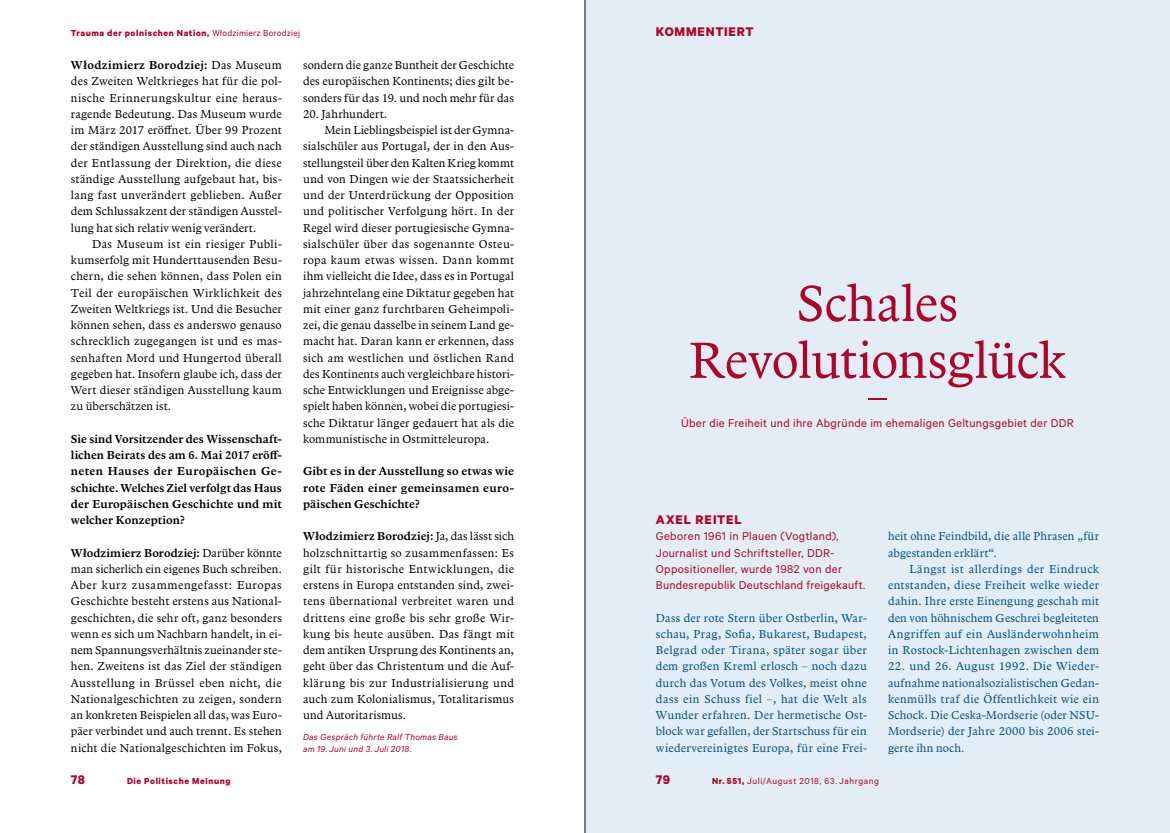
<style>
.page{position:relative;width:1170px;height:833px;background:#fff}
.page>*{position:absolute;margin:0;border:0;box-sizing:border-box;transform-origin:0 0}
.t1{font:52.5px/56.9px "Arbesco DT";letter-spacing:-.01em;color:#af052a;text-align:center}
.t2{font:700 14.12px "Calibre";letter-spacing:.05em;color:#af052a}
.t3{font:700 14.12px "Calibre";letter-spacing:.07em;color:#af052a}
.t4{font:12.75px/16.2px "Calibre";letter-spacing:.02em;color:#af052a}
.t5{font:11.88px/16.2px "Arbesco DT";letter-spacing:.015em;color:#000;text-align:justify}
.t6{font:11.88px/16.2px "Arbesco DT";letter-spacing:.02em;color:#004f81;text-align:justify}
.t7{font:600 11.88px/16.2px "Arbesco DT";letter-spacing:.015em;color:#000;text-align:justify}
.t8{font:11.88px "Arbesco DT";letter-spacing:.035em;color:#000}
.t9{font:700 9.75px "Calibre";letter-spacing:.065em;color:#af052a}
.t10{font:italic 9.75px/12.1px "Calibre";letter-spacing:.02em;color:#af052a}
.t11{font:9.75px "Calibre";letter-spacing:.06em;color:#af052a}
.s1{font-weight:400}
.s2{font-weight:600}
.s3{font-weight:700}
</style>
<div class="page">
<div style="left:585px;top:0;width:584px;height:833px;background:#e3edf6"></div>
<svg style="left:868px;top:399px;width:18px;height:1px"></svg>
<hr style="left:584px;top:0;width:1px;height:833px;background:#000">
<p class="t9" style="left:71px;top:27px;width:231px">Trauma der polnischen Nation, <span class="s1">Włodzimierz Borodziej</span></p>
<p class="t5" style="left:71px;top:57px;width:212px"><span class="s2">Włodzimierz Borodziej:</span> Das Museum des Zweiten Weltkrieges hat für die pol&shy;nische Erinnerungskultur eine heraus&shy;ragende Bedeutung. Das Museum wurde im März 2017 eröffnet. Über 99 Prozent der ständigen Ausstellung sind auch nach der Entlassung der Direktion, die diese ständige Ausstellung aufgebaut hat, bis&shy;lang fast unverändert geblieben. Außer dem Schlussakzent der ständigen Ausstel&shy;lung hat sich relativ wenig verändert.</p>
<p class="t5" style="left:71px;top:236px;width:212px;text-indent:21px">Das Museum ist ein riesiger Publi&shy;kumserfolg mit Hunderttausenden Besu&shy;chern, die sehen können, dass Polen ein Teil der europäischen Wirklichkeit des Zweiten Weltkriegs ist. Und die Besucher können sehen, dass es anderswo genauso schrecklich zugegangen ist und es mas&shy;senhaften Mord und Hungertod überall gegeben hat. Insofern glaube ich, dass der Wert dieser ständigen Ausstellung kaum zu überschätzen ist.</p>
<p class="t7" style="left:71px;top:431px;width:212px">Sie sind Vorsitzender des Wissenschaft&shy;lichen Beirats des am 6. Mai 2017 eröff&shy;neten Hauses der Europäischen Ge&shy;schichte. Welches Ziel verfolgt das Haus der Europäischen Geschichte und mit welcher Konzeption?</p>
<p class="t5" style="left:71px;top:545px;width:212px"><span class="s2">Włodzimierz Borodziej:</span> Darüber könnte man sicherlich ein eigenes Buch schreiben.<br>Aber kurz zusammengefasst: Europas Geschichte besteht erstens aus National&shy;geschichten, die sehr oft, ganz besonders wenn es sich um Nachbarn handelt, in ei&shy;nem Spannungsverhältnis zueinander ste&shy;hen. Zweitens ist das Ziel der ständigen Ausstellung in Brüssel eben nicht, die Nationalgeschichten zu zeigen, sondern an konkreten Beispielen all das, was Euro&shy;päer verbindet und auch trennt. Es stehen nicht die Nationalgeschichten im Fokus,</p>
<p class="t5" style="left:303px;top:57px;width:212px">sondern die ganze Buntheit der Geschichte des europäischen Kontinents; dies gilt be&shy;sonders für das 19. und noch mehr für das</p>
<p class="t5" style="left:303px;top:106px;width:85px">20. Jahrhundert.</p>
<p class="t5" style="left:324px;top:122px;width:191px">Mein Lieblingsbeispiel ist der Gymna-</p>
<p class="t5" style="left:303px;top:139px;width:212px">sialschüler aus Portugal, der in den Aus-</p>
<p class="t5" style="left:303px;top:155px;width:212px">stellungsteil über den Kalten Krieg kommt</p>
<p class="t5" style="left:303px;top:171px;width:212px">und von Dingen wie der Staatssicherheit</p>
<p class="t5" style="left:303px;top:187px;width:212px">und der Unterdrückung der Opposition</p>
<p class="t5" style="left:303px;top:204px;width:212px">und politischer Verfolgung hört. In der</p>
<p class="t5" style="left:303px;top:220px;width:212px">Regel wird dieser portugiesische Gymna-</p>
<p class="t5" style="left:303px;top:236px;width:212px">sialschüler über das sogenannte Osteu-</p>
<p class="t8" style="left:303px;top:253px;width:212px">ropa kaum etwas wissen. Dann kommt</p>
<p class="t5" style="left:303px;top:269px;width:212px">ihm vielleicht die Idee, dass es in Portugal</p>
<p class="t5" style="left:303px;top:285px;width:212px">jahrzehntelang eine Diktatur gegeben hat</p>
<p class="t5" style="left:303px;top:301px;width:212px">mit einer ganz furchtbaren Geheimpoli-</p>
<p class="t5" style="left:303px;top:317px;width:212px">zei, die genau dasselbe in seinem Land ge-</p>
<p class="t5" style="left:303px;top:334px;width:212px">macht hat. Daran kann er erkennen, dass</p>
<p class="t5" style="left:303px;top:350px;width:212px">sich am westlichen und östlichen Rand</p>
<p class="t5" style="left:303px;top:366px;width:212px">des Kontinents auch vergleichbare histori-</p>
<p class="t5" style="left:303px;top:382px;width:212px">sche Entwicklungen und Ereignisse abge-</p>
<p class="t5" style="left:303px;top:399px;width:212px">spielt haben können, wobei die portugiesi-</p>
<p class="t5" style="left:303px;top:415px;width:212px">sche Diktatur länger gedauert hat als die</p>
<p class="t5" style="left:303px;top:431px;width:188px">kommunistische in Ostmitteleuropa.</p>
<p class="t7" style="left:303px;top:464px;width:212px">Gibt es in der Ausstellung so etwas wie rote Fäden einer gemeinsamen euro&shy;päischen Geschichte?</p>
<p class="t5" style="left:303px;top:529px;width:212px"><span class="s2">Włodzimierz Borodziej:</span> Ja, das lässt sich holzschnittartig so zusammenfassen: Es gilt für historische Entwicklungen, die erstens in Europa entstanden sind, zwei&shy;tens übernational verbreitet waren und drittens eine große bis sehr große Wir&shy;kung bis heute ausüben. Das fängt mit dem antiken Ursprung des Kontinents an, geht über das Christentum und die Auf&shy;klärung bis zur Industrialisierung und auch zum Kolonialismus, Totalitarismus und Autoritarismus.</p>
<p class="t10" style="left:303px;top:730px;width:156px">Das Gespräch führte Ralf Thomas Baus am 19. Juni und 3. Juli 2018.</p>
<p class="t2" style="left:656px;top:23px;width:20px">Komme</p>
<p class="t2" style="left:705px;top:23px;width:49px">ntiert</p>
<h1 class="t1" style="left:689px;top:277px;width:378px">Schales<br>Revolutionsglück</h1>
<p class="t4" style="left:681px;top:414px;width:394px">Über die Freiheit und ihre Abgründe im ehemaligen Geltungsgebiet der DDR</p>
<p class="t3" style="left:656px;top:511px;width:86px">AXEL REITEL</p>
<p class="t4" style="left:656px;top:528px;width:211px">Geboren 1961 in Plauen (Vogtland), Journalist und Schriftsteller, DDR-Oppositioneller, wurde 1982 von der Bundesrepublik Deutschland freigekauft.</p>
<p class="t6" style="left:656px;top:610px;width:212px">Dass der rote Stern über Ostberlin, War&shy;schau, Prag, Sofia, Bukarest, Budapest, Belgrad oder Tirana, später sogar über dem großen Kreml erlosch – noch dazu durch das Votum des Volkes, meist ohne dass ein Schuss fiel –, hat die Welt als Wunder erfahren. Der hermetische Ost&shy;block war gefallen, der Startschuss für ein wiedervereinigtes Europa, für eine Frei-</p>
<p class="t6" style="left:888px;top:529px;width:212px">heit ohne Feindbild, die alle Phrasen „für abgestanden erklärt“.</p>
<p class="t6" style="left:888px;top:561px;width:212px;text-indent:21px">Längst ist allerdings der Eindruck entstanden, diese Freiheit welke wieder dahin. Ihre erste Einengung geschah mit den von höhnischem Geschrei begleiteten Angriffen auf ein Ausländerwohnheim in Rostock-Lichtenhagen zwischen dem</p>
<p class="t6" style="left:888px;top:659px;width:212px">22. und 26. August 1992. Die Wieder&shy;aufnahme nationalsozialistischen Gedan&shy;kenmülls traf die Öffentlichkeit wie ein Schock. Die Ceska-Mordserie (oder NSU-Mordserie) der Jahre 2000 bis 2006 stei&shy;gerte ihn noch.</p>
<p class="t2" style="left:71px;top:771px;width:16px">78</p>
<p class="t9" style="left:127px;top:775px;width:105px">Die Politische Meinung</p>
<p class="t2" style="left:656px;top:771px;width:16px">79</p>
<p class="t11" style="left:712px;top:775px;width:169px"><span class="s3">Nr. 551,</span> Juli/August 2018, 63. Jahrgang</p>
</div>
